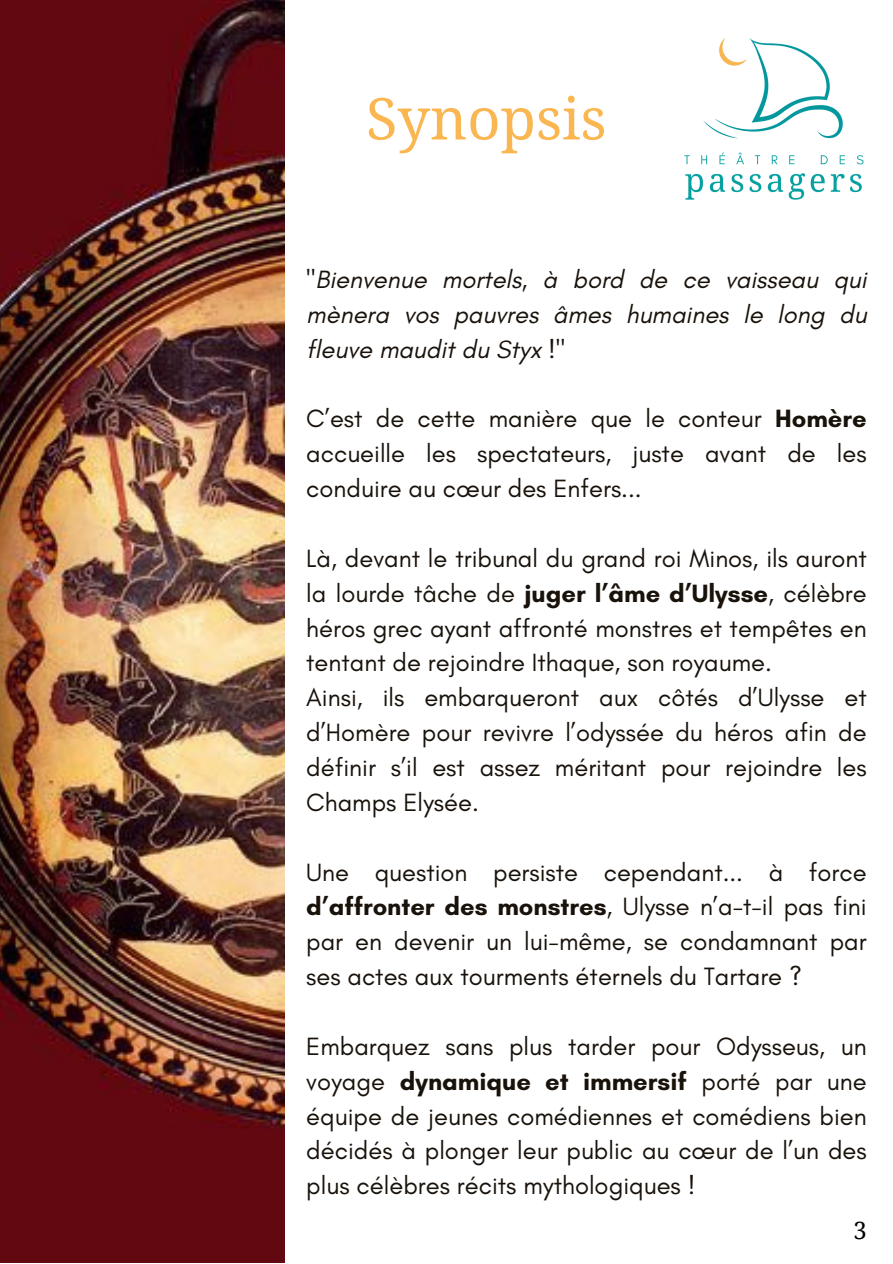
<style>
.page{position:relative;width:893px;height:1264px;background:#fff}
.page>*{position:absolute;margin:0;border:0;box-sizing:border-box;transform-origin:0 0}
.t1{font:57.6px "Noto Serif";color:#fab650}
.t2{font:25.5px/34.8px "Glacial Indifference";color:#19120b;text-align:justify}
.t3{font:italic 25.5px/34.8px "Glacial Indifference";color:#19120b;text-align:justify}
.t4{font:23.7px "Noto Serif";color:#000}
.s1{font-weight:700}
</style>
<div class="page">
<img style="left:684px;top:38px;width:180px;height:162px">
<img style="left:0;top:0;width:284px;height:1262px">
<p class="t1" style="left:366px;top:78px;width:242px">Synopsis</p>
<p class="t3" style="left:306px;top:261px;width:562px">"Bienvenue mortels, à bord de ce vaisseau qui mènera vos pauvres âmes humaines le long du fleuve maudit du Styx !"</p>
<p class="t2" style="left:306px;top:401px;width:562px">C’est de cette manière que le conteur <span class="s1">Homère </span>accueille les spectateurs, juste avant de les conduire au cœur des Enfers...</p>
<p class="t2" style="left:306px;top:540px;width:562px">Là, devant le tribunal du grand roi Minos, ils auront la lourde tâche de <span class="s1">juger l’âme d’Ulysse</span>, célèbre héros grec ayant affronté monstres et tempêtes en tentant de rejoindre Ithaque, son royaume.</p>
<p class="t2" style="left:306px;top:680px;width:562px">Ainsi, ils embarqueront aux côtés d’Ulysse et d’Homère pour revivre l’odyssée du héros afin de définir s’il est assez méritant pour rejoindre les Champs Elysée.</p>
<p class="t2" style="left:306px;top:854px;width:562px">Une question persiste cependant... à force <span class="s1">d’affronter des monstres</span>, Ulysse n’a-t-il pas fini par en devenir un lui-même, se condamnant par ses actes aux tourments éternels du Tartare ?</p>
<p class="t2" style="left:306px;top:1028px;width:562px">Embarquez sans plus tarder pour Odysseus, un voyage <span class="s1">dynamique et immersif</span> porté par une équipe de jeunes comédiennes et comédiens bien décidés à plonger leur public au cœur de l’un des plus célèbres récits mythologiques !</p>
<p class="t4" style="left:853px;top:1213px;width:15px">3</p>
</div>
